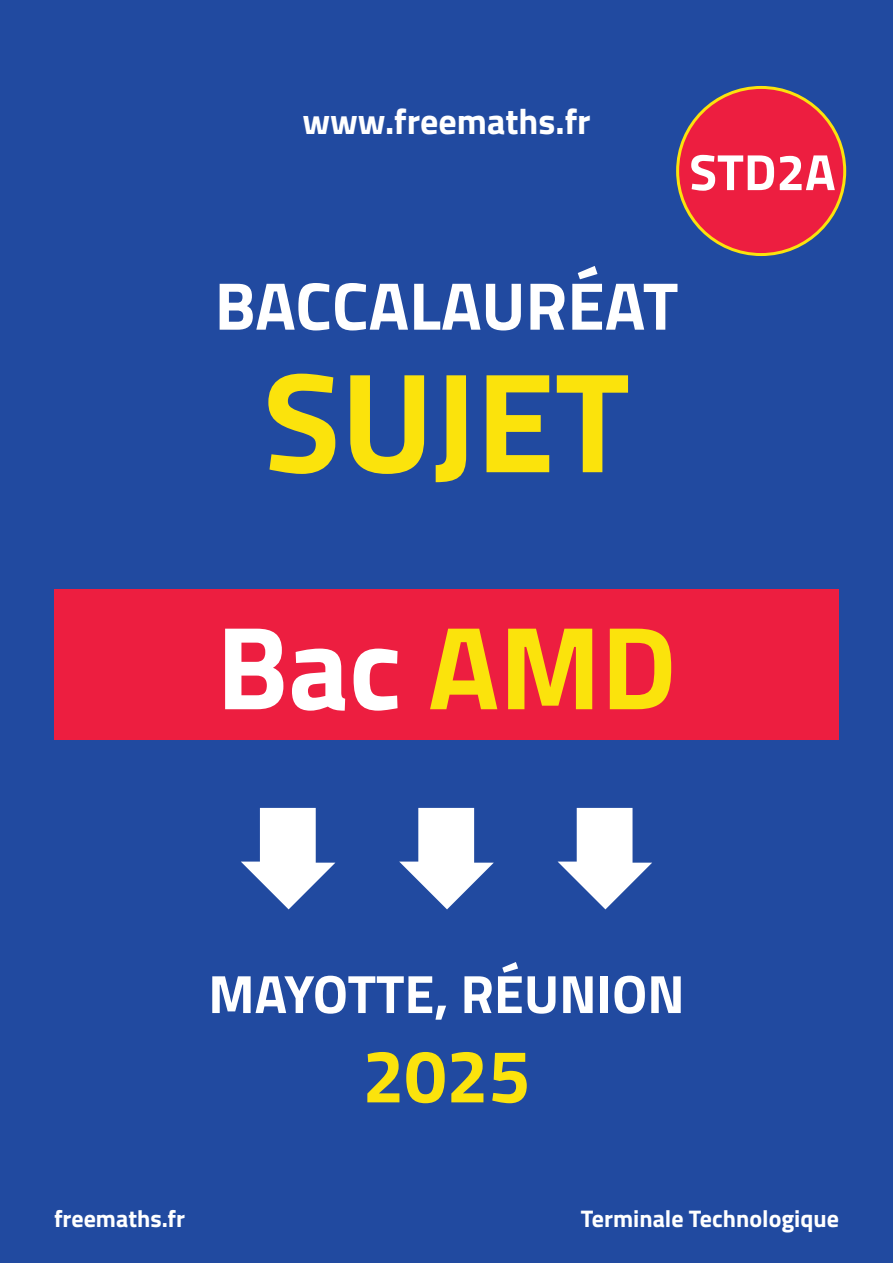
<style>
.page{position:relative;width:893px;height:1263px;background:#214aa0}
.page>*{position:absolute;margin:0;border:0;box-sizing:border-box;transform-origin:0 0}
.t1{font:700 142.5px "Titillium";color:#fbe30c}
.t2{font:700 118.5px "Titillium";color:#fff}
.t3{font:700 75px "Titillium";color:#fbe30c}
.t4{font:700 67.5px "Titillium";color:#fff}
.t5{font:700 54px "Titillium";color:#fff}
.t6{font:700 51px "Titillium";color:#fff}
.t7{font:700 36px "Titillium";color:#fff}
.t8{font:700 24px "Titillium";color:#fff}
.s1{color:#fbe30c}
</style>
<div class="page">
<svg style="left:241px;top:808px;width:94px;height:101px"></svg>
<svg style="left:399px;top:808px;width:95px;height:101px"></svg>
<svg style="left:558px;top:808px;width:94px;height:101px"></svg>
<div style="left:54px;top:589px;width:785px;height:151px;background:#ed1e40"></div>
<div style="left:678px;top:87px;width:167px;height:168px;background:#ed1e40;border-radius:50%"></div>
<h3 class="t7" style="left:302px;top:94px;width:290px">www.freemaths.fr</h3>
<h3 class="t6" style="left:689px;top:133px;width:148px">STD2A</h3>
<h3 class="t4" style="left:215px;top:254px;width:465px">BACCALAURÉAT</h3>
<h1 class="t1" style="left:263px;top:313px;width:368px">SUJET</h1>
<h2 class="t2" style="left:216px;top:577px;width:462px">Bac <span class="s1">AMD</span></h2>
<p class="t5" style="left:208px;top:953px;width:478px">MAYOTTE, RÉUNION</p>
<h3 class="t3" style="left:362px;top:1019px;width:169px">2025</h3>
<p class="t8" style="left:54px;top:1200px;width:133px">freemaths.fr</p>
<p class="t8" style="left:581px;top:1200px;width:260px">Terminale Technologique</p>
</div>
